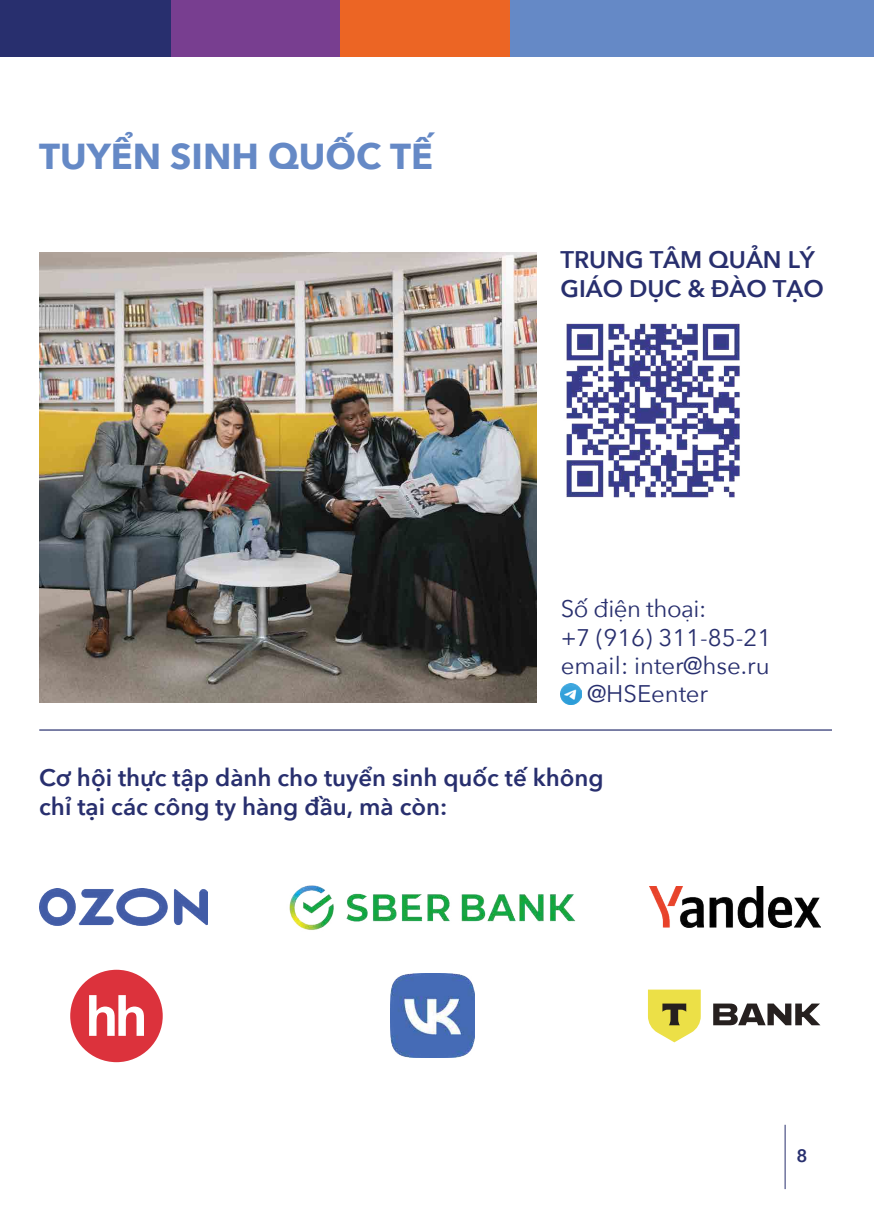
<style>
.page{position:relative;width:874px;height:1225px;background:#fff}
.page>*{position:absolute;margin:0;border:0;box-sizing:border-box;transform-origin:0 0}
.t1{font:700 36px "Avenir Next";color:#6589c6}
.t2{font:600 24px/28.8px "Avenir Next";color:#282f6e}
.t3{font:24px "Avenir Next";color:#282f6e}
.t4{font:24px "Avenir Next";letter-spacing:-.02em;color:#282f6e}
.t5{font:600 18px "Avenir Next";color:#282f6e}
</style>
<div class="page">
<hr style="left:784px;top:1124px;width:1px;height:65px;background:#282f6e">
<img style="left:560px;top:684px;width:20px;height:20px">
<img style="left:289px;top:885px;width:287px;height:45px">
<img style="left:390px;top:974px;width:84px;height:84px">
<img style="left:649px;top:886px;width:171px;height:41px">
<img style="left:39px;top:888px;width:169px;height:37px">
<img style="left:39px;top:253px;width:497px;height:449px">
<hr style="left:39px;top:729px;width:792px;height:1px;background:#282f6e">
<div style="left:70px;top:969px;width:93px;height:93px;background:#dc323c;border-radius:50%"></div>
<svg style="left:89px;top:995px;width:55px;height:40px"></svg>
<svg style="left:648px;top:989px;width:52px;height:53px;background:#dad160"></svg>
<svg style="left:713px;top:1003px;width:107px;height:22px"></svg>
<img style="left:566px;top:323px;width:174px;height:175px">
<div style="left:339px;top:0;width:171px;height:57px;background:#ec6524"></div>
<div style="left:169px;top:0;width:170px;height:57px;background:#783e90"></div>
<div style="left:0;top:0;width:170px;height:57px;background:#282f6e"></div>
<div style="left:510px;top:0;width:363px;height:57px;background:#6589c6"></div>
<h1 class="t1" style="left:39px;top:125px;width:395px">TUYỂN SINH QUỐC TẾ</h1>
<p class="t2" style="left:560px;top:245px;width:265px">TRUNG TÂM QUẢN LÝ<br>GIÁO DỤC &amp; ĐÀO TẠO</p>
<p class="t4" style="left:560px;top:588px;width:147px">Số điện thoại:</p>
<p class="t3" style="left:560px;top:617px;width:212px">+7 (916) 311-85-21</p>
<p class="t3" style="left:560px;top:645px;width:210px">email: inter@hse.ru</p>
<p class="t3" style="left:586px;top:673px;width:123px">@HSEenter</p>
<p class="t2" style="left:39px;top:763px;width:565px">Cơ hội thực tập dành cho tuyển sinh quốc tế không chỉ tại các công ty hàng đầu, mà còn:</p>
<p class="t5" style="left:796px;top:1140px;width:12px">8</p>
</div>
